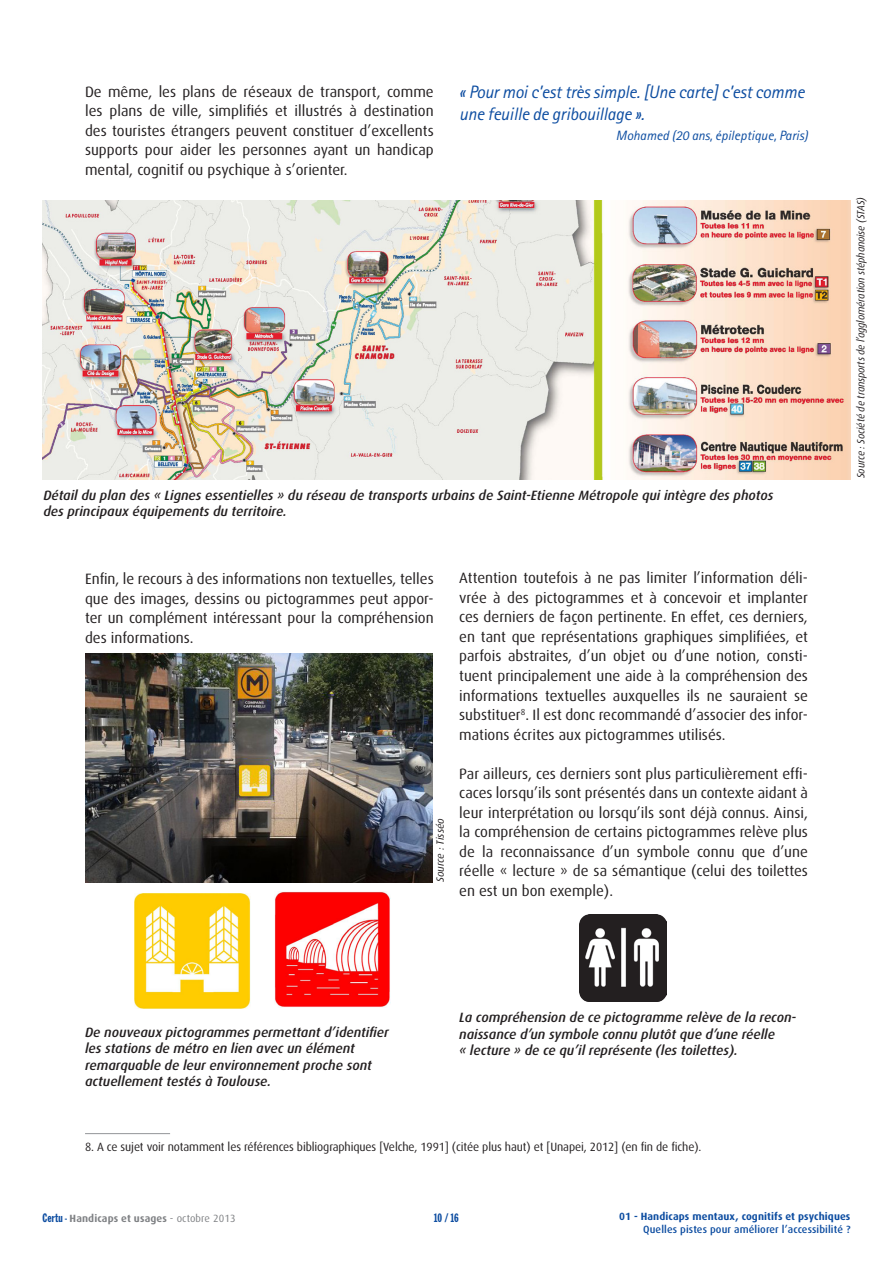
<style>
.page{position:relative;width:893px;height:1263px;background:#fff}
.page>*{position:absolute;margin:0;border:0;box-sizing:border-box;transform-origin:0 0}
.t1{font:italic 18px/21.6px "Rotis Sans Serif";letter-spacing:-.01em;color:#0d4da1}
.t2{font:15px/19.5px "Dax OT";color:#231f20;text-align:justify}
.t3{font:italic 500 13.5px/16.2px "Dax OT";color:#231f20}
.t4{font:italic 13.5px "Rotis Sans Serif";color:#0d4da1}
.t5{font:12px "Dax OT";letter-spacing:-.01em;color:#231f20}
.t6{font:12px "Franklin Gothic Extra Cond";color:#0d4da1}
.t7{font:italic 10.5px "Dax OT";letter-spacing:-.01em;color:#231f20;scale:.95 1}
.t8{font:500 10.5px "Dax OT";letter-spacing:.01em;color:#0d4da1}
.t9{font:700 10.5px "Dax OT";letter-spacing:.01em;color:#0d4da1}
.t10{font:700 10.5px "Dax OT";letter-spacing:.01em;color:#808285}
.t11{font:italic 10.5px "Dax OT";letter-spacing:-.01em;color:#231f20}
.s1{font-family:"Franklin Gothic Extra Cond";font-weight:400;font-size:12px;color:#0d4da1}
.s2{font-family:"Franklin Gothic Extra Cond";font-weight:400;color:#0d4da1}
.s3{font-weight:400}
</style>
<div class="page">
<img style="left:43px;top:201px;width:808px;height:278px">
<img style="left:134px;top:893px;width:116px;height:115px">
<img style="left:275px;top:891px;width:116px;height:116px">
<img style="left:85px;top:654px;width:347px;height:228px">
<hr style="left:85px;top:1133px;width:85px;height:1px;background:#939598">
<img style="left:579px;top:914px;width:87px;height:87px">
<p class="t2" style="left:85px;top:82px;width:350px">De même, les plans de réseaux de transport, comme les plans de ville, simplifiés et illustrés à destination des touristes étrangers peuvent constituer d’excellents supports pour aider les personnes ayant un handicap mental, cognitif ou psychique à s’orienter.</p>
<p class="t1" style="left:459px;top:81px;width:347px">« Pour moi c’est très simple. [Une carte] c’est comme une feuille de gribouillage ».</p>
<p class="t4" style="left:616px;top:128px;width:193px">Mohamed (20 ans, épileptique, Paris)</p>
<p class="t3" style="left:43px;top:487px;width:731px">Détail du plan des « Lignes essentielles » du réseau de transports urbains de Saint-Etienne Métropole qui intègre des photos des principaux équipements du territoire.</p>
<p class="t2" style="left:85px;top:569px;width:350px">Enfin, le recours à des informations non textuelles, telles que des images, dessins ou pictogrammes peut appor&shy;ter un complément intéressant pour la compréhension des informations.</p>
<p class="t2" style="left:459px;top:569px;width:350px">Attention toutefois à ne pas limiter l’information déli&shy;vrée à des pictogrammes et à concevoir et implanter ces derniers de façon pertinente. En effet, ces derniers, en tant que représentations graphiques simplifiées, et parfois abstraites, d’un objet ou d’une notion, consti&shy;tuent principalement une aide à la compréhension des informations textuelles auxquelles ils ne sauraient se substituer<sup>8</sup>. Il est donc recommandé d’associer des infor&shy;mations écrites aux pictogrammes utilisés.</p>
<p class="t2" style="left:459px;top:764px;width:350px">Par ailleurs, ces derniers sont plus particulièrement effi&shy;caces lorsqu’ils sont présentés dans un contexte aidant à leur interprétation ou lorsqu’ils sont déjà connus. Ainsi, la compréhension de certains pictogrammes relève plus de la reconnaissance d’un symbole connu que d’une réelle « lecture » de sa sémantique (celui des toilettes en est un bon exemple).</p>
<p class="t11" style="left:434px;top:882px;width:65px;rotate:-90deg">Source : Tisséo</p>
<p class="t3" style="left:85px;top:1024px;width:305px">De nouveaux pictogrammes permettant d’identifier les stations de métro en lien avec un élément remarquable de leur environnement proche sont actuellement testés à Toulouse.</p>
<p class="t3" style="left:459px;top:1010px;width:339px">La compréhension de ce pictogramme relève de la recon&shy;naissance d’un symbole connu plutôt que d’une réelle<br>« lecture » de ce qu’il représente (les toilettes).</p>
<p class="t5" style="left:85px;top:1140px;width:618px">8. A ce sujet voir notamment les références bibliographiques [Velche, 1991] (citée plus haut) et [Unapei, 2012] (en fin de fiche).</p>
<p class="t7" style="left:855px;top:478px;width:297px;rotate:-90deg">Source : Société de transports de l’agglomération stéphanoise (STAS)</p>
<p class="t10" style="left:43px;top:1212px;width:195px"><span class="s1">Certu</span> <span class="s2">-</span> Handicaps et usages <span class="s3">- octobre 2013</span></p>
<p class="t9" style="left:619px;top:1210px;width:233px">01 - Handicaps mentaux, cognitifs et psychiques</p>
<p class="t8" style="left:643px;top:1223px;width:209px">Quelles pistes pour améliorer l’accessibilité ?</p>
<p class="t6" style="left:434px;top:1211px;width:26px">10 / 16</p>
</div>
